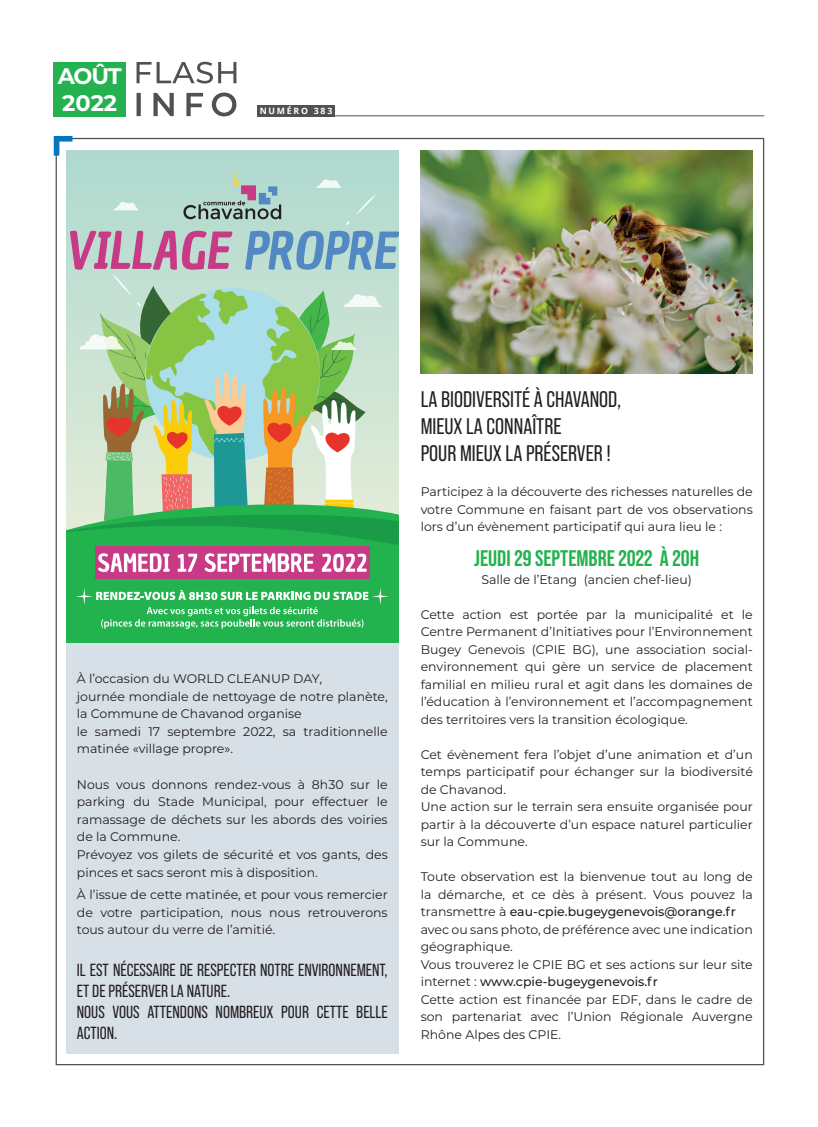
<style>
.page{position:relative;width:818px;height:1127px;background:#fff}
.page>*{position:absolute;margin:0;border:0;box-sizing:border-box;transform-origin:0 0}
.t1{font:22.5px/27px "Bebas Neue Pro";color:#231f20}
.t2{font:700 22.5px "Bebas Neue Pro";color:#24b14f}
.t3{font:700 22.5px/27px "Montserrat";letter-spacing:-.03em;color:#fff}
.t4{font:17.5px/21px "Bebas Neue Pro";color:#231f20}
.t5{font:12.5px/17.5px "Montserrat";color:#231f20}
.t6{font:700 8.75px "Open Sans";letter-spacing:.2em;color:#fff}
.s1{font-weight:500}
</style>
<div class="page">
<hr style="left:327px;top:115px;width:437px;height:1px;background:#4f5153">
<div style="left:257px;top:105px;width:78px;height:11px;background:#4f5153"></div>
<div style="left:54px;top:62px;width:72px;height:54px;background:#24b14f"></div>
<svg style="left:137px;top:62px;width:99px;height:21px"></svg>
<svg style="left:137px;top:92px;width:99px;height:24px"></svg>
<div style="left:54px;top:136px;width:5px;height:19px;background:#0575bc"></div>
<div style="left:54px;top:136px;width:18px;height:5px;background:#0575bc"></div>
<div style="left:66px;top:150px;width:332px;height:493px;background:#b4dbd0"></div>
<div style="left:66px;top:572px;width:332px;height:71px;background:#22b24e"></div>
<svg style="left:114px;top:202px;width:25px;height:8px"></svg>
<svg style="left:316px;top:179px;width:26px;height:9px"></svg>
<svg style="left:346px;top:194px;width:30px;height:31px"></svg>
<svg style="left:183px;top:169px;width:98px;height:50px"></svg>
<svg style="left:76px;top:587px;width:313px;height:41px;background:#4ac06e"></svg>
<div style="left:95px;top:546px;width:274px;height:33px;background:#c83a86"></div>
<svg style="left:66px;top:231px;width:332px;height:341px"></svg>
<div style="left:66px;top:643px;width:332px;height:410px;background:#d7dfe7"></div>
<img style="left:421px;top:150px;width:332px;height:223px">
<h1 class="t3" style="left:58px;top:61px;width:65px">AOÛT<br>2022</h1>
<p class="t6" style="left:260px;top:105px;width:74px">NUMÉRO 383</p>
<p class="t5" style="left:77px;top:669px;width:312px">À l’occasion du WORLD CLEANUP DAY,<br>journée mondiale de nettoyage de notre planète, la Commune de Chavanod organise<br>le samedi 17 septembre 2022, sa traditionnelle matinée «village propre».</p>
<p class="t5" style="left:77px;top:775px;width:312px">Nous vous donnons rendez-vous à 8h30 sur le parking du Stade Municipal, pour effectuer le ramassage de déchets sur les abords des voiries de la Commune.<br>Prévoyez vos gilets de sécurité et vos gants, des pinces et sacs seront mis à disposition.</p>
<p class="t5" style="left:77px;top:885px;width:312px;text-align:justify">À l’issue de cette matinée, et pour vous remercier de votre participation, nous nous retrouverons tous autour du verre de l’amitié.</p>
<h2 class="t4" style="left:77px;top:959px;width:312px">IL EST NÉCESSAIRE DE RESPECTER NOTRE ENVIRONNEMENT, ET DE PRÉSERVER LA NATURE.<br>NOUS VOUS ATTENDONS NOMBREUX POUR CETTE BELLE ACTION.</h2>
<h1 class="t1" style="left:421px;top:385px;width:202px">LA BIODIVERSITÉ À CHAVANOD,<br>MIEUX LA CONNAÎTRE<br>POUR MIEUX LA PRÉSERVER !</h1>
<p class="t5" style="left:421px;top:482px;width:334px;text-align:justify">Participez à la découverte des richesses naturelles de votre Commune en faisant part de vos observations lors d’un évènement participatif qui aura lieu le :</p>
<h1 class="t2" style="left:474px;top:545px;width:226px">JEUDI 29 SEPTEMBRE 2022 À 20H</h1>
<p class="t5" style="left:481px;top:569px;width:212px">Salle de l’Etang (ancien chef-lieu)</p>
<p class="t5" style="left:421px;top:604px;width:334px;text-align:justify">Cette action est portée par la municipalité et le Centre Permanent d’Initiatives pour l’Environnement Bugey Genevois (CPIE BG), une association social&shy;environnement qui gère un service de placement familial en milieu rural et agit dans les domaines de l’éducation à l’environnement et l’accompagnement des territoires vers la transition écologique.</p>
<p class="t5" style="left:421px;top:744px;width:334px">Cet évènement fera l’objet d’une animation et d’un temps participatif pour échanger sur la biodiversité de Chavanod.<br>Une action sur le terrain sera ensuite organisée pour partir à la découverte d’un espace naturel particulier sur la Commune.</p>
<p class="t5" style="left:421px;top:867px;width:334px">Toute observation est la bienvenue tout au long de la démarche, et ce dès à présent. Vous pouvez la transmettre à <span class="s1">eau-cpie.bugeygenevois@orange.fr </span>avec ou sans photo, de préférence avec une indication géographique.<br>Vous trouverez le CPIE BG et ses actions sur leur site internet : <span class="s1">www.cpie-bugeygenevois.fr<br></span>Cette action est financée par EDF, dans le cadre de son partenariat avec l’Union Régionale Auvergne Rhône Alpes des CPIE.</p>
</div>
